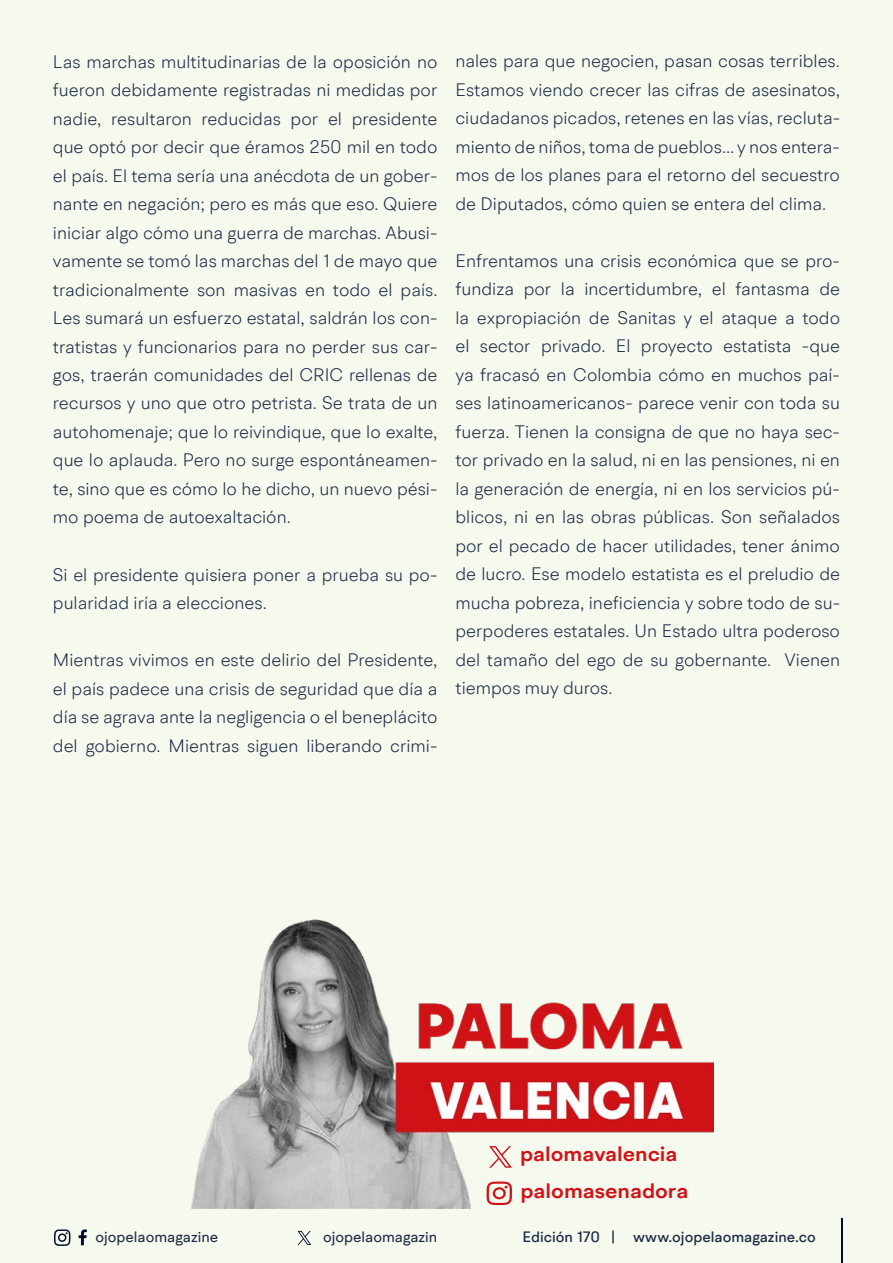
<style>
.page{position:relative;width:893px;height:1263px;background:#f6f9ee}
.page>*{position:absolute;margin:0;border:0;box-sizing:border-box;transform-origin:0 0}
.t1{font:600 20.4px "BR Hendrix";color:#d11217;scale:1.08 1}
.t2{font:300 18px/28.5px "BR Hendrix";color:#1b2943;text-align:justify}
.t3{font:500 15px "BR Hendrix";color:#1b2943}
.t4{font:15px "BR Hendrix";color:#1b2943}
</style>
<div class="page">
<svg style="left:79px;top:1229px;width:8px;height:16px"></svg>
<svg style="left:54px;top:1229px;width:17px;height:17px"></svg>
<hr style="left:841px;top:1219px;width:1px;height:44px;background:#000f2b">
<svg style="left:298px;top:1231px;width:13px;height:14px"></svg>
<img style="left:191px;top:919px;width:522px;height:290px">
<svg style="left:486px;top:1181px;width:26px;height:24px"></svg>
<svg style="left:489px;top:1146px;width:23px;height:22px"></svg>
<p class="t2" style="left:53px;top:47px;width:386px">Las marchas multitudinarias de la oposición no fueron debidamente registradas ni medidas por nadie, resultaron reducidas por el presidente que optó por decir que éramos 250 mil en todo el país. El tema sería una anécdota de un gober&shy;nante en negación; pero es más que eso. Quiere iniciar algo cómo una guerra de marchas. Abusi&shy;vamente se tomó las marchas del 1 de mayo que tradicionalmente son masivas en todo el país.<br>Les sumará un esfuerzo estatal, saldrán los con&shy;tratistas y funcionarios para no perder sus car&shy;gos, traerán comunidades del CRIC rellenas de recursos y uno que otro petrista. Se trata de un autohomenaje; que lo reivindique, que lo exalte, que lo aplauda. Pero no surge espontáneamen&shy;te, sino que es cómo lo he dicho, un nuevo pési&shy;mo poema de autoexaltación.</p>
<p class="t2" style="left:53px;top:560px;width:386px">Si el presidente quisiera poner a prueba su po&shy;pularidad iría a elecciones.</p>
<p class="t2" style="left:53px;top:645px;width:386px">Mientras vivimos en este delirio del Presidente, el país padece una crisis de seguridad que día a día se agrava ante la negligencia o el beneplácito del gobierno. Mientras siguen liberando crimi-</p>
<p class="t2" style="left:455px;top:47px;width:386px">nales para que negocien, pasan cosas terribles.<br>Estamos viendo crecer las cifras de asesinatos, ciudadanos picados, retenes en las vías, recluta&shy;miento de niños, toma de pueblos… y nos entera&shy;mos de los planes para el retorno del secuestro de Diputados, cómo quien se entera del clima.</p>
<p class="t2" style="left:455px;top:246px;width:386px">Enfrentamos una crisis económica que se pro&shy;fundiza por la incertidumbre, el fantasma de la expropiación de Sanitas y el ataque a todo el sector privado. El proyecto estatista -que ya fracasó en Colombia cómo en muchos paí&shy;ses latinoamericanos- parece venir con toda su fuerza. Tienen la consigna de que no haya sec&shy;tor privado en la salud, ni en las pensiones, ni en la generación de energía, ni en los servicios pú&shy;blicos, ni en las obras públicas. Son señalados por el pecado de hacer utilidades, tener ánimo de lucro. Ese modelo estatista es el preludio de mucha pobreza, ineficiencia y sobre todo de su&shy;perpoderes estatales. Un Estado ultra poderoso del tamaño del ego de su gobernante. Vienen tiempos muy duros.</p>
<p class="t1" style="left:520px;top:1141px;width:147px">palomavalencia</p>
<p class="t1" style="left:520px;top:1178px;width:157px">palomasenadora</p>
<p class="t4" style="left:96px;top:1227px;width:124px">ojopelaomagazine</p>
<p class="t4" style="left:323px;top:1227px;width:116px">ojopelaomagazin</p>
<p class="t3" style="left:523px;top:1227px;width:295px">Edición 170 | www.ojopelaomagazine.co</p>
</div>
